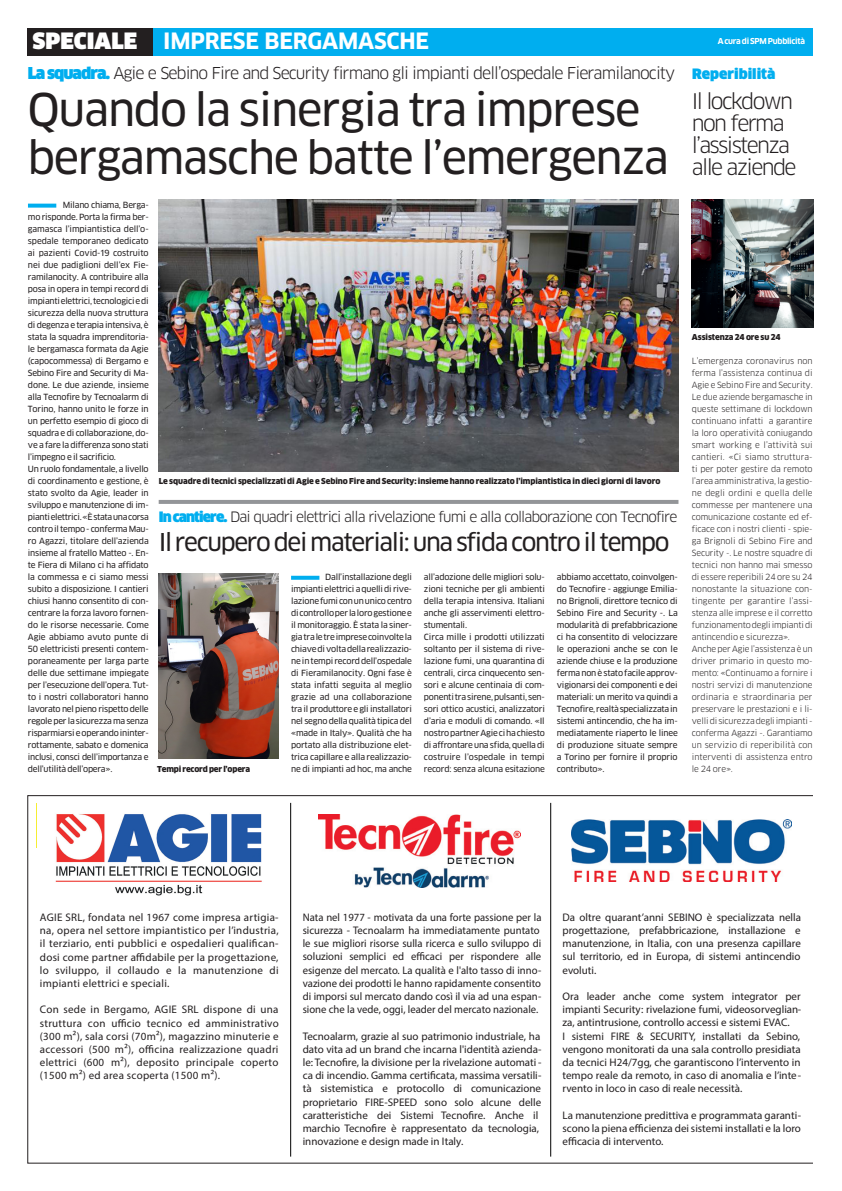
<style>
.page{position:relative;width:842px;height:1191px;background:#fff}
.page>*{position:absolute;margin:0;border:0;box-sizing:border-box;transform-origin:0 0}
.t1{font:44px "Clan LF News";letter-spacing:-.03em;color:#231f20}
.t2{font:24px "Clan LF News";letter-spacing:-.055em;color:#231f20}
.t3{font:700 22px "Clan LF";letter-spacing:-.01em;color:#fff}
.t4{font:900 22px "Clan LF";color:#fff}
._000_IS_Testo{font:21px "Clan LF";letter-spacing:-.08em;color:#231f20}
.t5{font:16px "Clan LF";letter-spacing:-.06em;color:#231f20}
.t6{font:14px "Clan LF";letter-spacing:-.065em;color:#231f20}
.t7{font:900 14px "Clan LF";color:#00aeef}
.t8{font:11px/13.2px "Myriad Pro";color:#231f20;text-align:justify}
._000_IS_Testo-2{font:8.3px/12px "Clan LF News";letter-spacing:-.025em;color:#231f20;text-align:justify}
._000_IS_Testo-3{font:8.3px/12px "Clan LF";letter-spacing:-.015em;color:#231f20;text-align:justify}
._000_IS_Testo-4{font:900 8px "Clan LF";letter-spacing:-.01em;color:#231f20}
._000_IS_Testo-5{font:700 8px "Clan LF";letter-spacing:-.04em;color:#fff}
.s1{font-weight:900;color:#00aeef}
</style>
<div class="page">
<div style="left:96px;top:28px;width:717px;height:28px;background:#00aeef"></div>
<div style="left:27px;top:28px;width:126px;height:28px;background:#231f20"></div>
<img style="left:159px;top:199px;width:519px;height:273px">
<hr style="left:159px;top:500px;width:519px;height:4px;background:#939598">
<img style="left:158px;top:573px;width:121px;height:186px">
<img style="left:692px;top:199px;width:121px;height:129px">
<svg style="left:28px;top:204px;width:28px;height:4px"></svg>
<svg style="left:291px;top:576px;width:28px;height:4px"></svg>
<svg style="left:27px;top:795px;width:785px;height:368px"></svg>
<div style="left:37px;top:803px;width:765px;height:276px;background:#fff"></div>
<hr style="left:290px;top:803px;width:1px;height:353px;background:#000001">
<hr style="left:550px;top:803px;width:1px;height:353px;background:#000001">
<img style="left:571px;top:819px;width:220px;height:62px">
<img style="left:319px;top:814px;width:201px;height:73px">
<img style="left:55px;top:814px;width:207px;height:82px">
<p class="t4" style="left:33px;top:29px;width:106px">SPECIALE</p>
<p class="t3" style="left:163px;top:29px;width:268px">IMPRESE BERGAMASCHE</p>
<p class="_000_IS_Testo-5" style="left:718px;top:37px;width:89px">A cura di SPM Pubblicità</p>
<p class="t5" style="left:28px;top:64px;width:649px"><span class="s1">La squadra.</span> Agie e Sebino Fire and Security firmano gli impianti dell’ospedale Fieramilanocity</p>
<p class="t7" style="left:692px;top:66px;width:85px">Reperibilità</p>
<p class="t1" style="left:27px;top:86px;width:614px">Quando la sinergia tra imprese</p>
<p class="t1" style="left:27px;top:134px;width:643px">bergamasche batte l’emergenza</p>
<p class="_000_IS_Testo-2" style="left:28px;top:199px;width:122px;text-indent:35px">Milano chiama, Berga&shy;mo risponde. Porta la firma ber&shy;gamasca l’impiantistica dell’o&shy;spedale temporaneo dedicato ai pazienti Covid-19 costruito nei due padiglioni dell’ex Fie&shy;ramilanocity. A contribuire alla posa in opera in tempi record di impianti elettrici, tecnologici e di sicurezza della nuova struttura di degenza e terapia intensiva, è stata la squadra imprenditoria&shy;le bergamasca formata da Agie (capocommessa) di Bergamo e Sebino Fire and Security di Ma&shy;done. Le due aziende, insieme alla Tecnofire by Tecnoalarm di Torino, hanno unito le forze in un perfetto esempio di gioco di squadra e di collaborazione, do&shy;ve a fare la differenza sono stati l’impegno e il sacrificio.</p>
<p class="_000_IS_Testo-2" style="left:28px;top:463px;width:122px">Un ruolo fondamentale, a livello di coordinamento e gestione, è stato svolto da Agie, leader in sviluppo e manutenzione di im&shy;pianti elettrici. «È stata una corsa contro il tempo - conferma Mau&shy;ro Agazzi, titolare dell’azienda insieme al fratello Matteo -. En&shy;te Fiera di Milano ci ha affidato la commessa e ci siamo messi subito a disposizione. I cantieri chiusi hanno consentito di con&shy;centrare la forza lavoro fornen&shy;do le risorse necessarie. Come Agie abbiamo avuto punte di 50 elettricisti presenti contem&shy;poraneamente per larga parte delle due settimane impiegate per l’esecuzione dell’opera. Tut&shy;to i nostri collaboratori hanno lavorato nel pieno rispetto delle regole per la sicurezza ma senza risparmiarsi e operando ininter&shy;rottamente, sabato e domenica inclusi, consci dell’importanza e dell’utilità dell’opera».</p>
<p class="_000_IS_Testo-4" style="left:159px;top:476px;width:503px">Le squadre di tecnici specializzati di Agie e Sebino Fire and Security: insieme hanno realizzato l’impiantistica in dieci giorni di lavoro</p>
<p class="t6" style="left:159px;top:509px;width:520px"><span class="s1">In cantiere.</span> Dai quadri elettrici alla rivelazione fumi e alla collaborazione con Tecnofire</p>
<p class="t2" style="left:159px;top:528px;width:512px">Il recupero dei materiali: una sfida contro il tempo</p>
<p class="_000_IS_Testo-2" style="left:291px;top:571px;width:122px;text-indent:34px">Dall’installazione degli impianti elettrici a quelli di rive&shy;lazione fumi con un unico centro di controllo per la loro gestione e il monitoraggio. È stata la siner&shy;gia tra le tre imprese coinvolte la chiave di volta della realizzazio&shy;ne in tempi record dell’ospedale di Fieramilanocity. Ogni fase è stata infatti seguita al meglio grazie ad una collaborazione tra il produttore e gli installatori nel segno della qualità tipica del «made in Italy». Qualità che ha portato alla distribuzione elet&shy;trica capillare e alla realizzazio&shy;ne di impianti ad hoc, ma anche</p>
<p class="_000_IS_Testo-2" style="left:424px;top:571px;width:122px">all’adozione delle migliori solu&shy;zioni tecniche per gli ambienti della terapia intensiva. Italiani anche gli asservimenti elettro&shy;stumentali.</p>
<p class="_000_IS_Testo-2" style="left:557px;top:571px;width:122px">abbiamo accettato, coinvolgen&shy;do Tecnofire - aggiunge Emilia&shy;no Brignoli, direttore tecnico di Sebino Fire and Security -. La modularità di prefabbricazione ci ha consentito di velocizzare le operazioni anche se con le aziende chiuse e la produzione ferma non è stato facile approv&shy;vigionarsi dei componenti e dei materiali: un merito va quindi a Tecnofire, realtà specializzata in sistemi antincendio, che ha im&shy;mediatamente riaperto le linee di produzione situate sempre a Torino per fornire il proprio contributo».</p>
<p class="_000_IS_Testo-2" style="left:424px;top:631px;width:122px">Circa mille i prodotti utilizzati soltanto per il sistema di rive&shy;lazione fumi, una quarantina di centrali, circa cinquecento sen&shy;sori e alcune centinaia di com&shy;ponenti tra sirene, pulsanti, sen&shy;sori ottico acustici, analizzatori d’aria e moduli di comando. «Il nostro partner Agie ci ha chiesto di affrontare una sfida, quella di costruire l’ospedale in tempi record: senza alcuna esitazione</p>
<p class="_000_IS_Testo-4" style="left:157px;top:764px;width:94px">Tempi record per l’opera</p>
<p class="_000_IS_Testo" style="left:692px;top:89px;width:103px">Il lockdown</p>
<p class="_000_IS_Testo" style="left:692px;top:111px;width:94px">non ferma</p>
<p class="_000_IS_Testo" style="left:692px;top:133px;width:100px">l’assistenza</p>
<p class="_000_IS_Testo" style="left:692px;top:155px;width:106px">alle aziende</p>
<p class="_000_IS_Testo-4" style="left:692px;top:332px;width:90px">Assistenza 24 ore su 24</p>
<p class="_000_IS_Testo-3" style="left:692px;top:355px;width:122px">L’emergenza coronavirus non ferma l’assistenza continua di Agie e Sebino Fire and Security.<br>Le due aziende bergamasche in queste settimane di lockdown continuano infatti a garantire la loro operatività coniugando smart working e l’attività sui cantieri. «Ci siamo struttura&shy;ti per poter gestire da remoto l’area amministrativa, la gestio&shy;ne degli ordini e quella delle commesse per mantenere una comunicazione costante ed ef&shy;ficace con i nostri clienti - spie&shy;ga Brignoli di Sebino Fire and Security -. Le nostre squadre di tecnici non hanno mai smesso di essere reperibili 24 ore su 24 nonostante la situazione con&shy;tingente per garantire l’assi&shy;stenza alle imprese e il corretto funzionamento degli impianti di antincendio e sicurezza».</p>
<p class="_000_IS_Testo-3" style="left:692px;top:643px;width:122px">Anche per Agie l’assistenza è un driver primario in questo mo&shy;mento: «Continuamo a fornire i nostri servizi di manutenzione ordinaria e straordinaria per preservare le prestazioni e i li&shy;velli di sicurezza degli impianti - conferma Agazzi -. Garantiamo un servizio di reperibilità con interventi di assistenza entro le 24 ore».</p>
<p class="t8" style="left:40px;top:910px;width:240px">AGIE SRL, fondata nel 1967 come impresa artigia&shy;na, opera nel settore impiantistico per l’industria, il terziario, enti pubblici e ospedalieri qualifican&shy;dosi come partner affidabile per la progettazione, lo sviluppo, il collaudo e la manutenzione di impianti elettrici e speciali.</p>
<p class="t8" style="left:40px;top:1002px;width:240px">Con sede in Bergamo, AGIE SRL dispone di una struttura con ufficio tecnico ed amministrativo (300 m²), sala corsi (70m²), magazzino minuterie e accessori (500 m²), officina realizzazione quadri elettrici (600 m²), deposito principale coperto (1500 m²) ed area scoperta (1500 m²).</p>
<p class="t8" style="left:303px;top:910px;width:240px;text-align:left">Nata nel 1977 - motivata da una forte passione per la sicurezza - Tecnoalarm ha immediatamente puntato le sue migliori risorse sulla ricerca e sullo sviluppo di soluzioni semplici ed efficaci per rispondere alle esigenze del mercato. La qualità e l'alto tasso di inno&shy;vazione dei prodotti le hanno rapidamente consentito di imporsi sul mercato dando così il via ad una espan&shy;sione che la vede, oggi, leader del mercato nazionale.</p>
<p class="t8" style="left:303px;top:1029px;width:240px;text-align:left">Tecnoalarm, grazie al suo patrimonio industriale, ha dato vita ad un brand che incarna l'identità azienda&shy;le: Tecnofire, la divisione per la rivelazione automati - ca di incendio. Gamma certificata, massima versatili&shy;tà sistemistica e protocollo di comunicazione proprietario FIRE-SPEED sono solo alcune delle caratteristiche dei Sistemi Tecnofire. Anche il marchio Tecnofire è rappresentato da tecnologia, innovazione e design made in Italy.</p>
<p class="t8" style="left:562px;top:910px;width:240px">Da oltre quarant’anni SEBINO è specializzata nella progettazione, prefabbricazione, installazione e manutenzione, in Italia, con una presenza capillare sul territorio, ed in Europa, di sistemi antincendio evoluti.</p>
<p class="t8" style="left:562px;top:989px;width:240px;text-align:left">Ora leader anche come system integrator per impianti Security: rivelazione fumi, videosorveglian&shy;za, antintrusione, controllo accessi e sistemi EVAC.<br>I sistemi FIRE &amp; SECURITY, installati da Sebino, vengono monitorati da una sala controllo presidiata da tecnici H24/7gg, che garantiscono l’intervento in tempo reale da remoto, in caso di anomalia e l’inte&shy;rvento in loco in caso di reale necessità.</p>
<p class="t8" style="left:562px;top:1108px;width:240px">La manutenzione predittiva e programmata garanti&shy;scono la piena efficienza dei sistemi installati e la loro efficacia di intervento.</p>
</div>
